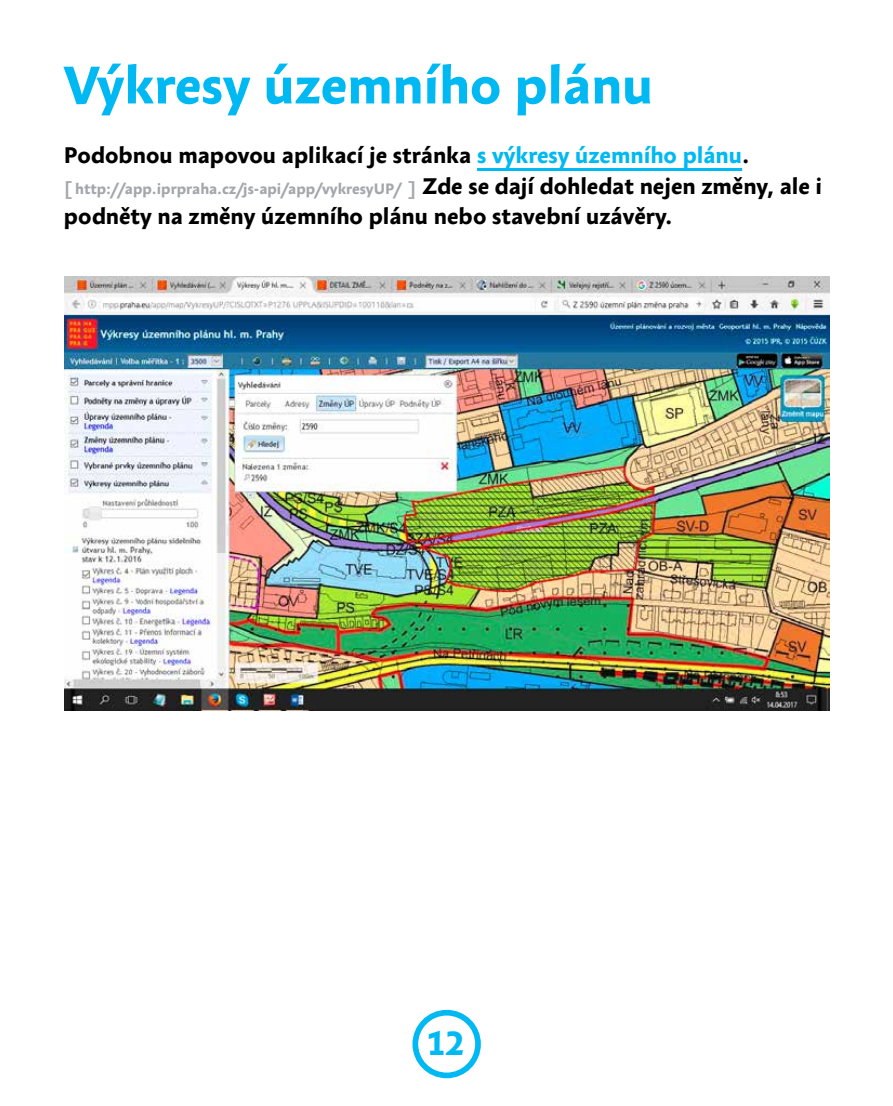
<style>
.page{position:relative;width:893px;height:1106px;background:#fff}
.page>*{position:absolute;margin:0;border:0;box-sizing:border-box;transform-origin:0 0}
.t1{font:700 52.5px "Anselm Sans";color:#00b9f3}
.t2{font:700 33px "Anselm Sans";color:#00b9f3}
.t3{font:700 22.5px "Anselm Sans";color:#000}
.t4{font:700 15px "Anselm Sans";color:#a3a7ac}
.s1{color:#00b9f3}
.s2{font-size:22.5px;color:#000}
</style>
<div class="page">
<div style="left:412px;top:1009px;width:69px;height:69px;border:6px solid #00b9f3;border-radius:50%"></div>
<hr style="left:477px;top:168px;width:265px;height:3px;background:#00b9f3">
<img style="left:65px;top:277px;width:764px;height:433px">
<h1 class="t1" style="left:64px;top:48px;width:591px">Výkresy územního plánu</h1>
<p class="t3" style="left:64px;top:139px;width:687px">Podobnou mapovou aplikací je stránka <span class="s1">s výkresy územního plánu</span>.</p>
<p class="t4" style="left:64px;top:177px;width:760px">[ http://app.iprpraha.cz/js-api/app/vykresyUP/ ] <span class="s2">Zde se dají dohledat nejen změny, ale i</span></p>
<p class="t3" style="left:64px;top:199px;width:610px">podněty na změny územního plánu nebo stavební uzávěry.</p>
<h2 class="t2" style="left:427px;top:1019px;width:38px">12</h2>
</div>
